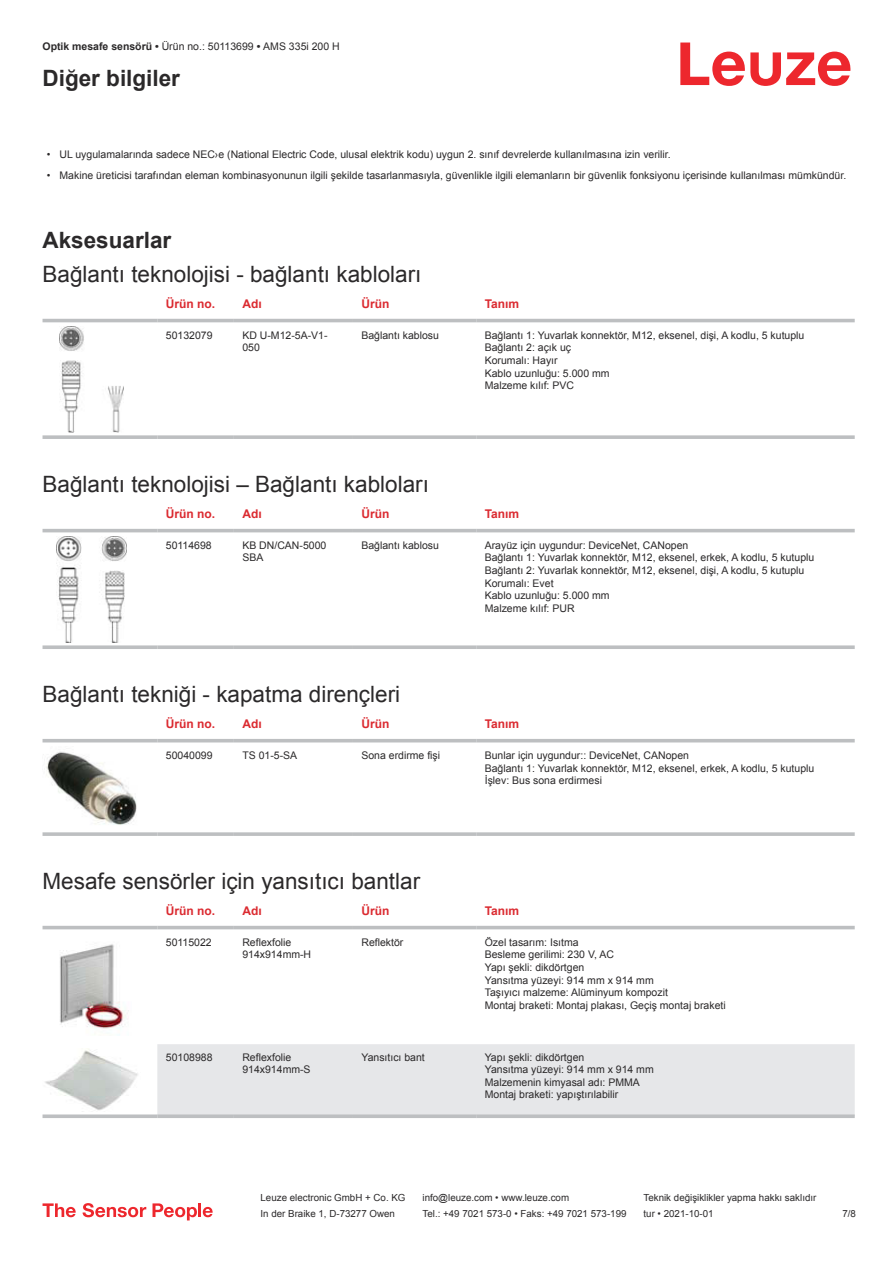
<style>
.page{position:relative;width:893px;height:1263px;background:#fff}
.page>*{position:absolute;margin:0;border:0;box-sizing:border-box;transform-origin:0 0}
.t1{font:22.5px "Arial";color:#2b292a}
.t2{font:700 22.5px "Arial";color:#2b292a}
.t3{font:700 12px "Arial";color:#db2a30}
.t4{font:10.5px/12.6px "Arial";color:#2b292a}
.t5{font:9.75px "Arial";color:#2b292a}
.s1{font-weight:700}
</style>
<div class="page">
<svg style="left:680px;top:43px;width:170px;height:43px"></svg>
<svg style="left:43px;top:318px;width:812px;height:9px"></svg>
<hr style="left:43px;top:319px;width:114px;height:3px;background:#bdbfc1">
<hr style="left:157px;top:319px;width:77px;height:3px;background:#bdbfc1">
<hr style="left:234px;top:319px;width:119px;height:3px;background:#bdbfc1">
<hr style="left:353px;top:319px;width:123px;height:3px;background:#bdbfc1">
<hr style="left:476px;top:319px;width:379px;height:3px;background:#bdbfc1">
<svg style="left:43px;top:435px;width:114px;height:4px"></svg>
<svg style="left:157px;top:435px;width:77px;height:4px"></svg>
<svg style="left:234px;top:435px;width:119px;height:4px"></svg>
<svg style="left:353px;top:435px;width:123px;height:4px"></svg>
<svg style="left:476px;top:435px;width:379px;height:4px;background:#c3c5c7"></svg>
<img style="left:59px;top:327px;width:65px;height:106px">
<svg style="left:43px;top:528px;width:812px;height:27px"></svg>
<hr style="left:43px;top:529px;width:114px;height:3px;background:#bdbfc1">
<hr style="left:157px;top:529px;width:77px;height:3px;background:#bdbfc1">
<hr style="left:234px;top:529px;width:119px;height:3px;background:#bdbfc1">
<hr style="left:353px;top:529px;width:123px;height:3px;background:#bdbfc1">
<hr style="left:476px;top:529px;width:379px;height:3px;background:#bdbfc1">
<svg style="left:43px;top:645px;width:114px;height:4px"></svg>
<svg style="left:157px;top:645px;width:77px;height:4px"></svg>
<svg style="left:234px;top:645px;width:119px;height:4px"></svg>
<svg style="left:353px;top:645px;width:123px;height:4px"></svg>
<svg style="left:476px;top:645px;width:379px;height:4px;background:#c4c6c7"></svg>
<img style="left:56px;top:537px;width:70px;height:106px">
<svg style="left:43px;top:742px;width:812px;height:1px"></svg>
<hr style="left:43px;top:739px;width:114px;height:3px;background:#bdbfc1">
<hr style="left:157px;top:739px;width:77px;height:3px;background:#bdbfc1">
<hr style="left:234px;top:739px;width:119px;height:3px;background:#bdbfc1">
<hr style="left:353px;top:739px;width:123px;height:3px;background:#bdbfc1">
<hr style="left:476px;top:739px;width:379px;height:3px;background:#bdbfc1">
<svg style="left:43px;top:832px;width:114px;height:4px"></svg>
<svg style="left:157px;top:832px;width:77px;height:4px"></svg>
<svg style="left:234px;top:832px;width:119px;height:4px"></svg>
<svg style="left:353px;top:832px;width:123px;height:4px"></svg>
<svg style="left:476px;top:832px;width:379px;height:4px;background:#c3c5c7"></svg>
<img style="left:46px;top:751px;width:91px;height:74px">
<svg style="left:43px;top:925px;width:812px;height:5px;fill:#eeefef"></svg>
<div style="left:157px;top:1044px;width:698px;height:70px;background:#e6e7e9"></div>
<hr style="left:43px;top:926px;width:114px;height:3px;background:#bdbfc1">
<hr style="left:157px;top:926px;width:77px;height:3px;background:#bdbfc1">
<hr style="left:234px;top:926px;width:119px;height:3px;background:#bdbfc1">
<hr style="left:353px;top:926px;width:123px;height:3px;background:#bdbfc1">
<hr style="left:476px;top:926px;width:379px;height:3px;background:#bdbfc1">
<svg style="left:43px;top:1114px;width:114px;height:4px"></svg>
<svg style="left:157px;top:1114px;width:77px;height:4px"></svg>
<svg style="left:234px;top:1114px;width:119px;height:4px"></svg>
<svg style="left:353px;top:1114px;width:123px;height:4px"></svg>
<svg style="left:476px;top:1114px;width:379px;height:4px;background:#c2c3c5"></svg>
<img style="left:60px;top:944px;width:69px;height:92px">
<img style="left:45px;top:1048px;width:93px;height:64px">
<svg style="left:43px;top:1203px;width:33px;height:14px"></svg>
<svg style="left:83px;top:1203px;width:63px;height:14px"></svg>
<svg style="left:153px;top:1203px;width:44px;height:17px"></svg>
<hr style="left:198px;top:1203px;width:3px;height:14px;background:#ed272d">
<svg style="left:203px;top:1207px;width:10px;height:10px"></svg>
<p class="t4" style="left:43px;top:41px;width:299px"><span class="s1">Optik mesafe sensörü •</span> Ürün no.: 50113699 <span class="s1">•</span> AMS 335i 200 H</p>
<h1 class="t2" style="left:43px;top:63px;width:139px">Diğer bilgiler</h1>
<p class="t4" style="left:47px;top:148px;width:625px">• UL uygulamalarında sadece NEC›e (National Electric Code, ulusal elektrik kodu) uygun 2. sınıf devrelerde kullanılmasına izin verilir.</p>
<p class="t4" style="left:47px;top:169px;width:801px">• Makine üreticisi tarafından eleman kombinasyonunun ilgili şekilde tasarlanmasıyla, güvenlikle ilgili elemanların bir güvenlik fonksiyonu içerisinde kullanılması mümkündür.</p>
<h1 class="t2" style="left:43px;top:232px;width:130px">Aksesuarlar</h1>
<h1 class="t1" style="left:43px;top:258px;width:380px">Bağlantı teknolojisi - bağlantı kabloları</h1>
<p class="t3" style="left:166px;top:295px;width:51px">Ürün no.</p>
<p class="t3" style="left:242px;top:295px;width:21px">Adı</p>
<p class="t3" style="left:361px;top:299px;width:29px">Ürün</p>
<p class="t3" style="left:485px;top:295px;width:36px">Tanım</p>
<p class="t4" style="left:166px;top:330px;width:48px">50132079</p>
<p class="t4" style="left:242px;top:330px;width:87px">KD U-M12-5A-V1-<br>050</p>
<p class="t4" style="left:361px;top:329px;width:79px">Bağlantı kablosu</p>
<p class="t4" style="left:485px;top:329px;width:321px">Bağlantı 1: Yuvarlak konnektör, M12, eksenel, dişi, A kodlu, 5 kutuplu<br>Bağlantı 2: açık uç<br>Korumalı: Hayır<br>Kablo uzunluğu: 5.000 mm<br>Malzeme kılıf: PVC</p>
<h1 class="t1" style="left:43px;top:468px;width:388px">Bağlantı teknolojisi – Bağlantı kabloları</h1>
<p class="t3" style="left:166px;top:505px;width:51px">Ürün no.</p>
<p class="t3" style="left:242px;top:505px;width:21px">Adı</p>
<p class="t3" style="left:361px;top:509px;width:29px">Ürün</p>
<p class="t3" style="left:485px;top:505px;width:36px">Tanım</p>
<p class="t4" style="left:166px;top:539px;width:47px">50114698</p>
<p class="t4" style="left:242px;top:539px;width:86px">KB DN/CAN-5000<br>SBA</p>
<p class="t4" style="left:361px;top:539px;width:79px">Bağlantı kablosu</p>
<p class="t4" style="left:485px;top:539px;width:331px">Arayüz için uygundur: DeviceNet, CANopen<br>Bağlantı 1: Yuvarlak konnektör, M12, eksenel, erkek, A kodlu, 5 kutuplu Bağlantı 2: Yuvarlak konnektör, M12, eksenel, dişi, A kodlu, 5 kutuplu Korumalı: Evet<br>Kablo uzunluğu: 5.000 mm<br>Malzeme kılıf: PUR</p>
<h1 class="t1" style="left:43px;top:678px;width:359px">Bağlantı tekniği - kapatma dirençleri</h1>
<p class="t3" style="left:166px;top:715px;width:51px">Ürün no.</p>
<p class="t3" style="left:242px;top:715px;width:21px">Adı</p>
<p class="t3" style="left:361px;top:719px;width:29px">Ürün</p>
<p class="t3" style="left:485px;top:715px;width:36px">Tanım</p>
<p class="t4" style="left:166px;top:749px;width:48px">50040099</p>
<p class="t4" style="left:242px;top:750px;width:56px">TS 01-5-SA</p>
<p class="t4" style="left:361px;top:749px;width:80px">Sona erdirme fişi</p>
<p class="t4" style="left:485px;top:749px;width:331px">Bunlar için uygundur:: DeviceNet, CANopen<br>Bağlantı 1: Yuvarlak konnektör, M12, eksenel, erkek, A kodlu, 5 kutuplu<br>İşlev: Bus sona erdirmesi</p>
<h1 class="t1" style="left:43px;top:865px;width:379px">Mesafe sensörler için yansıtıcı bantlar</h1>
<p class="t3" style="left:166px;top:902px;width:51px">Ürün no.</p>
<p class="t3" style="left:242px;top:902px;width:21px">Adı</p>
<p class="t3" style="left:361px;top:906px;width:29px">Ürün</p>
<p class="t3" style="left:485px;top:902px;width:36px">Tanım</p>
<p class="t4" style="left:166px;top:937px;width:47px">50115022</p>
<p class="t4" style="left:242px;top:936px;width:70px">Reflexfolie<br>914x914mm-H</p>
<p class="t4" style="left:361px;top:936px;width:44px">Reflektör</p>
<p class="t4" style="left:485px;top:936px;width:243px">Özel tasarım: Isıtma<br>Besleme gerilimi: 230 V, AC<br>Yapı şekli: dikdörtgen<br>Yansıtma yüzeyi: 914 mm x 914 mm<br>Taşıyıcı malzeme: Alüminyum kompozit<br>Montaj braketi: Montaj plakası, Geçiş montaj braketi</p>
<p class="t4" style="left:166px;top:1051px;width:48px">50108988</p>
<p class="t4" style="left:242px;top:1050px;width:70px">Reflexfolie<br>914x914mm-S</p>
<p class="t4" style="left:361px;top:1050px;width:65px">Yansıtıcı bant</p>
<p class="t4" style="left:485px;top:1050px;width:171px">Yapı şekli: dikdörtgen<br>Yansıtma yüzeyi: 914 mm x 914 mm<br>Malzemenin kimyasal adı: PMMA<br>Montaj braketi: yapıştırılabilir</p>
<p class="t5" style="left:261px;top:1191px;width:146px">Leuze electronic GmbH + Co. KG</p>
<p class="t5" style="left:423px;top:1191px;width:148px">info@leuze.com • www.leuze.com</p>
<p class="t5" style="left:644px;top:1191px;width:174px">Teknik değişiklikler yapma hakkı saklıdır</p>
<p class="t5" style="left:261px;top:1207px;width:136px">In der Braike 1, D-73277 Owen</p>
<p class="t5" style="left:423px;top:1207px;width:205px">Tel.: +49 7021 573-0 • Faks: +49 7021 573-199</p>
<p class="t5" style="left:644px;top:1207px;width:72px">tur • 2021-10-01</p>
<p class="t5" style="left:842px;top:1210px;width:15px">7 /8</p>
</div>
